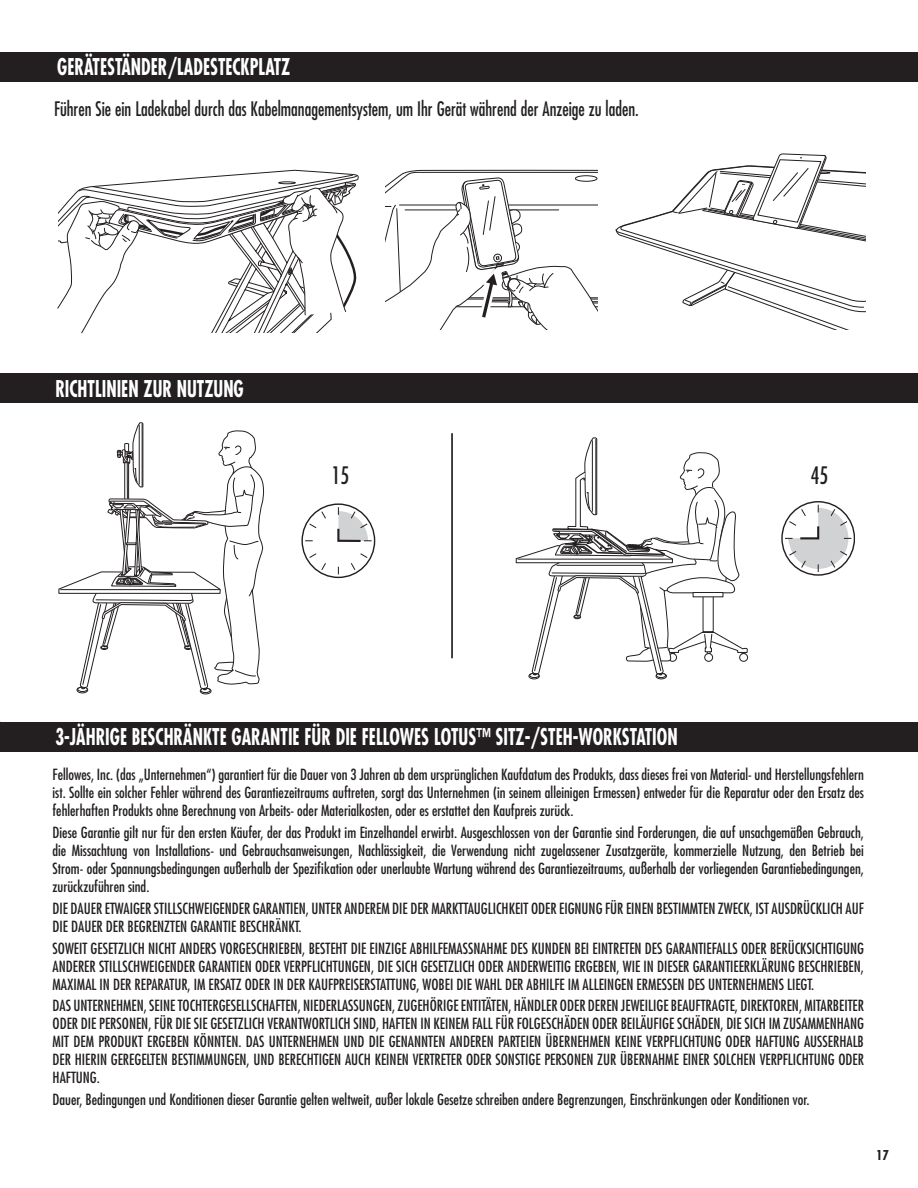
<style>
.page{position:relative;width:918px;height:1188px;background:#fff}
.page>*{position:absolute;margin:0;border:0;box-sizing:border-box;transform-origin:0 0}
.t1{font:condensed 23.4px "Futura Std";color:#231f20;scale:.9 1}
.t2{font:700 condensed 22.5px "Futura Std";color:#fff;scale:.8 1}
.t3{font:condensed 19.5px "Futura Std";color:#231f20;scale:.9 1}
.t4{font:condensed 15px/18px "Futura Std";color:#231f20;text-align:justify}
.t5{font:700 condensed 13.2px "Futura Std";color:#231f20}
</style>
<div class="page">
<div style="left:0;top:722px;width:918px;height:29px;background:#231f20"></div>
<div style="left:0;top:374px;width:918px;height:29px;background:#231f20"></div>
<div style="left:0;top:52px;width:918px;height:30px;background:#231f20"></div>
<div style="left:301px;top:503px;width:74px;height:75px;border:1px solid #231f20;border-radius:50%"></div>
<svg style="left:304px;top:506px;width:68px;height:69px"></svg>
<div style="left:781px;top:501px;width:74px;height:75px;border:1px solid #231f20;border-radius:50%"></div>
<svg style="left:784px;top:504px;width:68px;height:69px"></svg>
<hr style="left:451px;top:433px;width:2px;height:225px;background:#231f20">
<div style="left:656px;top:673px;width:11px;height:6px;border:1px solid #231f20;border-radius:50%"></div>
<div style="left:656px;top:673px;width:10px;height:5px;border:1px solid #231f20;border-radius:50%"></div>
<div style="left:529px;top:673px;width:11px;height:6px;border:1px solid #231f20;border-radius:50%"></div>
<div style="left:530px;top:673px;width:9px;height:5px;border:1px solid #231f20;border-radius:50%"></div>
<svg style="left:516px;top:437px;width:232px;height:240px"></svg>
<div style="left:200px;top:688px;width:11px;height:6px;border:1px solid #231f20;border-radius:50%"></div>
<svg style="left:58px;top:422px;width:207px;height:271px"></svg>
<svg style="left:386px;top:169px;width:212px;height:161px"></svg>
<svg style="left:616px;top:153px;width:249px;height:177px"></svg>
<svg style="left:57px;top:169px;width:302px;height:165px"></svg>
<h2 class="t2" style="left:57px;top:53px;width:293px">GERÄTESTÄNDER/LADESTECKPLATZ</h2>
<h3 class="t3" style="left:54px;top:98px;width:651px">Führen Sie ein Ladekabel durch das Kabelmanagementsystem, um Ihr Gerät während der Anzeige zu laden.</h3>
<h2 class="t2" style="left:55px;top:374px;width:237px">RICHTLINIEN ZUR NUTZUNG</h2>
<h1 class="t1" style="left:332px;top:461px;width:21px">15</h1>
<h1 class="t1" style="left:811px;top:461px;width:21px">45</h1>
<h2 class="t2" style="left:55px;top:723px;width:779px">3-JÄHRIGE BESCHRÄNKTE GARANTIE FÜR DIE FELLOWES LOTUS™ SITZ-/STEH-WORKSTATION</h2>
<p class="t4" style="left:53px;top:766px;width:813px">Fellowes, Inc. (das „Unternehmen“) garantiert für die Dauer von 3 Jahren ab dem ursprünglichen Kaufdatum des Produkts, dass dieses frei von Material- und Herstellungsfehlern ist. Sollte ein solcher Fehler während des Garantiezeitraums auftreten, sorgt das Unternehmen (in seinem alleinigen Ermessen) entweder für die Reparatur oder den Ersatz des fehlerhaften Produkts ohne Berechnung von Arbeits- oder Materialkosten, oder es erstattet den Kaufpreis zurück.</p>
<p class="t4" style="left:53px;top:824px;width:813px">Diese Garantie gilt nur für den ersten Käufer, der das Produkt im Einzelhandel erwirbt. Ausgeschlossen von der Garantie sind Forderungen, die auf unsachgemäßen Gebrauch, die Missachtung von Installations- und Gebrauchsanweisungen, Nachlässigkeit, die Verwendung nicht zugelassener Zusatzgeräte, kommerzielle Nutzung, den Betrieb bei Strom- oder Spannungsbedingungen außerhalb der Spezifikation oder unerlaubte Wartung während des Garantiezeitraums, außerhalb der vorliegenden Garantiebedingungen, zurückzuführen sind.</p>
<p class="t4" style="left:53px;top:899px;width:813px">DIE DAUER ETWAIGER STILLSCHWEIGENDER GARANTIEN, UNTER ANDEREM DIE DER MARKTTAUGLICHKEIT ODER EIGNUNG FÜR EINEN BESTIMMTEN ZWECK, IST AUSDRÜCKLICH AUF<br>DIE DAUER DER BEGRENZTEN GARANTIE BESCHRÄNKT.</p>
<p class="t4" style="left:53px;top:939px;width:813px">SOWEIT GESETZLICH NICHT ANDERS VORGESCHRIEBEN, BESTEHT DIE EINZIGE ABHILFEMASSNAHME DES KUNDEN BEI EINTRETEN DES GARANTIEFALLS ODER BERÜCKSICHTIGUNG ANDERER STILLSCHWEIGENDER GARANTIEN ODER VERPFLICHTUNGEN, DIE SICH GESETZLICH ODER ANDERWEITIG ERGEBEN, WIE IN DIESER GARANTIEERKLÄRUNG BESCHRIEBEN, MAXIMAL IN DER REPARATUR, IM ERSATZ ODER IN DER KAUFPREISERSTATTUNG, WOBEI DIE WAHL DER ABHILFE IM ALLEINGEN ERMESSEN DES UNTERNEHMENS LIEGT.</p>
<p class="t4" style="left:53px;top:997px;width:813px">DAS UNTERNEHMEN, SEINE TOCHTERGESELLSCHAFTEN, NIEDERLASSUNGEN, ZUGEHÖRIGE ENTITÄTEN, HÄNDLER ODER DEREN JEWEILIGE BEAUFTRAGTE, DIREKTOREN, MITARBEITER ODER DIE PERSONEN, FÜR DIE SIE GESETZLICH VERANTWORTLICH SIND, HAFTEN IN KEINEM FALL FÜR FOLGESCHÄDEN ODER BEILÄUFIGE SCHÄDEN, DIE SICH IM ZUSAMMENHANG MIT DEM PRODUKT ERGEBEN KÖNNTEN. DAS UNTERNEHMEN UND DIE GENANNTEN ANDEREN PARTEIEN ÜBERNEHMEN KEINE VERPFLICHTUNG ODER HAFTUNG AUSSERHALB DER HIERIN GEREGELTEN BESTIMMUNGEN, UND BERECHTIGEN AUCH KEINEN VERTRETER ODER SONSTIGE PERSONEN ZUR ÜBERNAHME EINER SOLCHEN VERPFLICHTUNG ODER HAFTUNG.</p>
<p class="t4" style="left:53px;top:1090px;width:759px">Dauer, Bedingungen und Konditionen dieser Garantie gelten weltweit, außer lokale Gesetze schreiben andere Begrenzungen, Einschränkungen oder Konditionen vor.</p>
<p class="t5" style="left:876px;top:1147px;width:14px">17</p>
</div>
